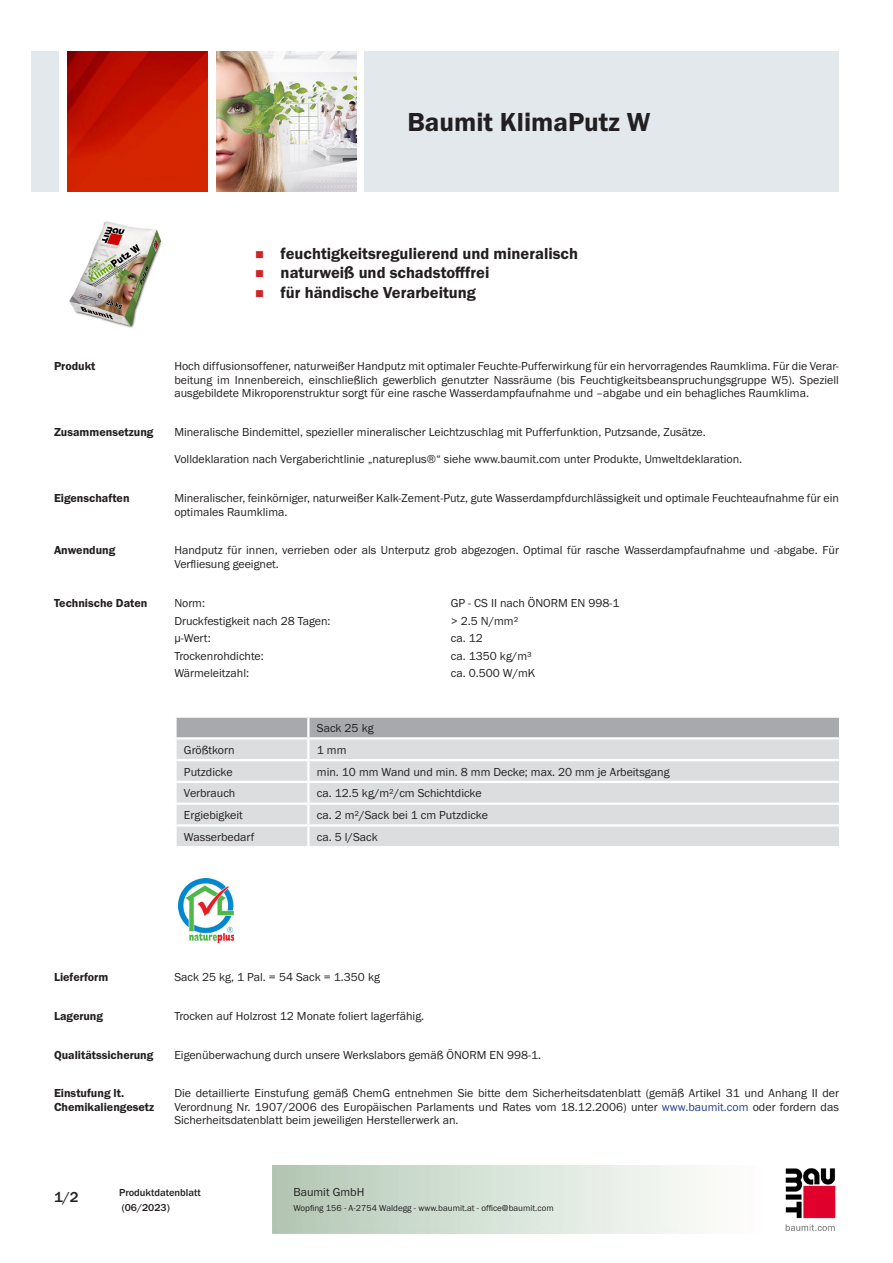
<style>
.page{position:relative;width:893px;height:1263px;background:#fff}
.page>*{position:absolute;margin:0;border:0;box-sizing:border-box;transform-origin:0 0}
.PDS_Produktname{font:27px "BM Franklin Gothic URW Dem";color:#231f20}
.t1{font:16.5px "BM Franklin Gothic URW Dem";color:#231f20}
.t2{font:500 15px "BM Franklin Gothic URW";color:#231f20}
.PDS_Standard{font:12px/13.5px "BM Franklin Gothic URW Boo";color:#231f20;text-align:justify}
.PDS_Standard_linksbü{font:12px "BM Franklin Gothic URW Boo";color:#231f20}
.PDS_Header{font:12px/13.5px "BM Franklin Gothic URW Dem";color:#231f20}
.t3{font:500 10.5px/15px "BM Franklin Gothic URW";color:#231f20}
.t4{font:9px "BM Franklin Gothic URW Boo";color:#231f20}
.s1{color:#253f8e}
</style>
<div class="page">
<img style="left:785px;top:1168px;width:51px;height:63px">
<div style="left:32px;top:51px;width:27px;height:140px;background:#e2e8eb"></div>
<img style="left:68px;top:52px;width:140px;height:139px">
<img style="left:216px;top:51px;width:141px;height:140px">
<div style="left:365px;top:51px;width:474px;height:140px;background:#e2e8eb"></div>
<img style="left:69px;top:221px;width:93px;height:107px">
<div style="left:177px;top:739px;width:662px;height:107px;background:#dcdddf"></div>
<div style="left:176px;top:717px;width:664px;height:20px;background:#a8a9ad"></div>
<hr style="left:307px;top:739px;width:2px;height:20px;background:#fff">
<hr style="left:174px;top:759px;width:134px;height:2px;background:#fff">
<hr style="left:308px;top:759px;width:533px;height:2px;background:#fff">
<hr style="left:307px;top:761px;width:2px;height:20px;background:#fff">
<hr style="left:174px;top:781px;width:134px;height:2px;background:#fff">
<hr style="left:308px;top:781px;width:533px;height:2px;background:#fff">
<hr style="left:174px;top:802px;width:134px;height:3px;background:#fff">
<hr style="left:308px;top:802px;width:533px;height:3px;background:#fff">
<svg style="left:307px;top:783px;width:2px;height:41px"></svg>
<hr style="left:174px;top:824px;width:134px;height:2px;background:#fff">
<hr style="left:308px;top:824px;width:533px;height:2px;background:#fff">
<hr style="left:307px;top:826px;width:2px;height:20px;background:#fff">
<img style="left:179px;top:878px;width:54px;height:64px">
<p class="PDS_Produktname" style="left:407px;top:106px;width:244px">Baumit KlimaPutz W</p>
<p class="t1" style="left:281px;top:243px;width:299px">feuchtigkeitsregulierend und mineralisch</p>
<p class="t1" style="left:281px;top:263px;width:210px">naturweiß und schadstofffrei</p>
<p class="t1" style="left:281px;top:282px;width:197px">für händische Verarbeitung</p>
<p class="PDS_Header" style="left:54px;top:360px;width:43px">Produkt</p>
<p class="PDS_Standard" style="left:174px;top:360px;width:666px">Hoch diffusionsoffener, naturweißer Handputz mit optimaler Feuchte-Pufferwirkung für ein hervorragendes Raumklima. Für die Verar&shy;beitung im Innenbereich, einschließlich gewerblich genutzter Nassräume (bis Feuchtigkeitsbeanspruchungsgruppe W5). Speziell ausgebildete Mikroporenstruktur sorgt für eine rasche Wasserdampfaufnahme und –abgabe und ein behagliches Raumklima.</p>
<p class="PDS_Header" style="left:54px;top:426px;width:101px">Zusammensetzung</p>
<p class="PDS_Standard" style="left:174px;top:426px;width:533px">Mineralische Bindemittel, spezieller mineralischer Leichtzuschlag mit Pufferfunktion, Putzsande, Zusätze.</p>
<p class="PDS_Standard" style="left:174px;top:453px;width:569px">Volldeklaration nach Vergaberichtlinie „natureplus®“ siehe www.baumit.com unter Produkte, Umweltdeklaration.</p>
<p class="PDS_Header" style="left:54px;top:492px;width:77px">Eigenschaften</p>
<p class="PDS_Standard" style="left:174px;top:492px;width:666px">Mineralischer, feinkörniger, naturweißer Kalk-Zement-Putz, gute Wasserdampfdurchlässigkeit und optimale Feuchteaufnahme für ein optimales Raumklima.</p>
<p class="PDS_Header" style="left:54px;top:544px;width:63px">Anwendung</p>
<p class="PDS_Standard" style="left:174px;top:544px;width:666px">Handputz für innen, verrieben oder als Unterputz grob abgezogen. Optimal für rasche Wasserdampfaufnahme und -abgabe. Für<br>Verfliesung geeignet.</p>
<p class="PDS_Header" style="left:54px;top:596px;width:95px">Technische Daten</p>
<p class="PDS_Standard_linksbü" style="left:174px;top:596px;width:32px">Norm:</p>
<p class="PDS_Standard_linksbü" style="left:451px;top:596px;width:170px">GP - CS II nach ÖNORM EN 998-1</p>
<p class="PDS_Standard_linksbü" style="left:174px;top:613px;width:158px">Druckfestigkeit nach 28 Tagen:</p>
<p class="PDS_Standard_linksbü" style="left:451px;top:613px;width:69px">&gt; 2.5 N/mm²</p>
<p class="PDS_Standard_linksbü" style="left:174px;top:631px;width:38px">μ-Wert:</p>
<p class="PDS_Standard_linksbü" style="left:451px;top:631px;width:34px">ca. 12</p>
<p class="PDS_Standard_linksbü" style="left:174px;top:648px;width:91px">Trockenrohdichte:</p>
<p class="PDS_Standard_linksbü" style="left:451px;top:648px;width:83px">ca. 1350 kg/m³</p>
<p class="PDS_Standard_linksbü" style="left:174px;top:666px;width:76px">Wärmeleitzahl:</p>
<p class="PDS_Standard_linksbü" style="left:451px;top:666px;width:86px">ca. 0.500 W/mK</p>
<p class="PDS_Standard_linksbü" style="left:317px;top:720px;width:58px">Sack 25 kg</p>
<p class="PDS_Standard_linksbü" style="left:184px;top:742px;width:52px">Größtkorn</p>
<p class="PDS_Standard_linksbü" style="left:317px;top:742px;width:31px">1 mm</p>
<p class="PDS_Standard_linksbü" style="left:184px;top:764px;width:50px">Putzdicke</p>
<p class="PDS_Standard_linksbü" style="left:317px;top:764px;width:354px">min. 10 mm Wand und min. 8 mm Decke; max. 20 mm je Arbeitsgang</p>
<p class="PDS_Standard_linksbü" style="left:184px;top:786px;width:53px">Verbrauch</p>
<p class="PDS_Standard_linksbü" style="left:317px;top:786px;width:166px">ca. 12.5 kg/m²/cm Schichtdicke</p>
<p class="PDS_Standard_linksbü" style="left:184px;top:808px;width:60px">Ergiebigkeit</p>
<p class="PDS_Standard_linksbü" style="left:317px;top:808px;width:172px">ca. 2 m²/Sack bei 1 cm Putzdicke</p>
<p class="PDS_Standard_linksbü" style="left:184px;top:829px;width:72px">Wasserbedarf</p>
<p class="PDS_Standard_linksbü" style="left:317px;top:829px;width:62px">ca. 5 l/Sack</p>
<p class="PDS_Header" style="left:54px;top:970px;width:56px">Lieferform</p>
<p class="PDS_Standard" style="left:174px;top:970px;width:207px">Sack 25 kg, 1 Pal. = 54 Sack = 1.350 kg</p>
<p class="PDS_Header" style="left:54px;top:1009px;width:51px">Lagerung</p>
<p class="PDS_Standard" style="left:174px;top:1009px;width:251px">Trocken auf Holzrost 12 Monate foliert lagerfähig.</p>
<p class="PDS_Header" style="left:54px;top:1048px;width:101px">Qualitätssicherung</p>
<p class="PDS_Standard" style="left:174px;top:1048px;width:368px">Eigenüberwachung durch unsere Werkslabors gemäß ÖNORM EN 998-1.</p>
<p class="PDS_Header" style="left:54px;top:1087px;width:102px">Einstufung lt.<br>Chemikaliengesetz</p>
<p class="PDS_Standard" style="left:174px;top:1087px;width:666px">Die detaillierte Einstufung gemäß ChemG entnehmen Sie bitte dem Sicherheitsdatenblatt (gemäß Artikel 31 und Anhang II der Verordnung Nr. 1907/2006 des Europäischen Parlaments und Rates vom 18.12.2006) unter <span class="s1">www.baumit.com</span> oder fordern das Sicherheitsdatenblatt beim jeweiligen Herstellerwerk an.</p>
<p class="t2" style="left:54px;top:1188px;width:26px">1/2</p>
<p class="t3" style="left:119px;top:1185px;width:83px">Produktdatenblatt (06/2023)</p>
<p class="PDS_Standard" style="left:293px;top:1185px;width:73px">Baumit GmbH</p>
<p class="t4" style="left:293px;top:1202px;width:262px">Wopfing 156 - A-2754 Waldegg - www.baumit.at - office@baumit.com</p>
</div>
